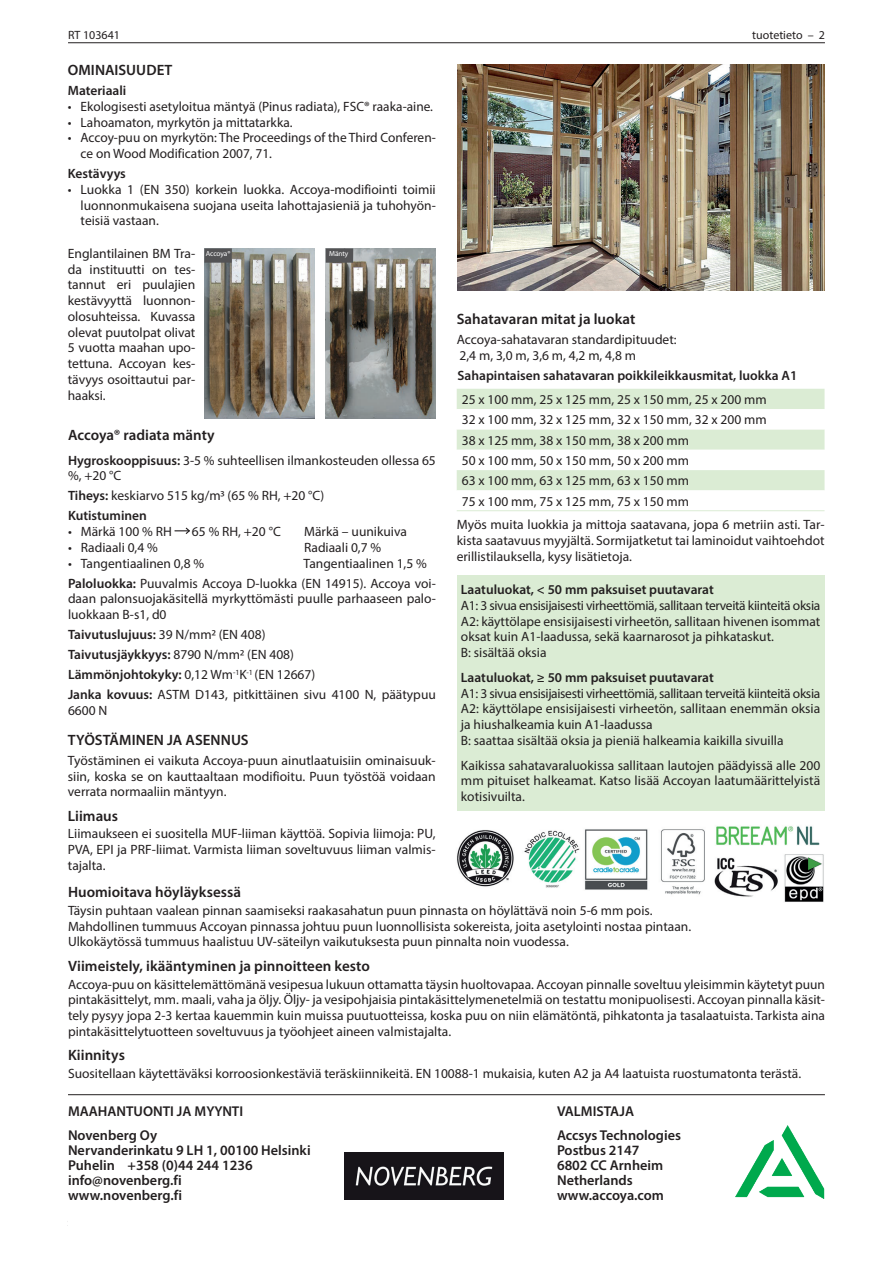
<style>
.page{position:relative;width:893px;height:1263px;background:#fff}
.page>*{position:absolute;margin:0;border:0;box-sizing:border-box;transform-origin:0 0}
.t1{font:600 15px "Myriad Pro";color:#231f20}
.t2{font:600 14.25px "Myriad Pro";color:#231f20}
.t3{font:13.5px/15.8px "Myriad Pro";color:#231f20}
.t4{font:600 13.5px "Myriad Pro";color:#231f20}
.t5{font:12px "Myriad Pro";color:#231f20}
.t6{font:7.35px "Myriad Pro";letter-spacing:-.01em;color:#fff}
.s1{font-weight:600}
</style>
<div class="page">
<hr style="left:68px;top:42px;width:757px;height:1px;background:#231f20">
<hr style="left:68px;top:1094px;width:757px;height:1px;background:#231f20">
<img style="left:345px;top:1153px;width:159px;height:46px">
<img style="left:326px;top:248px;width:110px;height:171px">
<img style="left:204px;top:248px;width:110px;height:171px">
<div style="left:204px;top:248px;width:28px;height:15px;background:#535355"></div>
<div style="left:326px;top:248px;width:27px;height:15px;background:#535355"></div>
<svg style="left:457px;top:389px;width:367px;height:101px"></svg>
<hr style="left:457px;top:510px;width:367px;height:1px;background:#dbecd4">
<img style="left:736px;top:1125px;width:89px;height:73px">
<img style="left:457px;top:64px;width:368px;height:227px">
<div style="left:457px;top:575px;width:367px;height:236px;background:#dbecd4"></div>
<svg style="left:175px;top:527px;width:15px;height:7px"></svg>
<img style="left:457px;top:830px;width:57px;height:57px">
<img style="left:524px;top:829px;width:124px;height:61px">
<img style="left:660px;top:829px;width:45px;height:66px">
<img style="left:784px;top:854px;width:40px;height:48px">
<img style="left:714px;top:857px;width:64px;height:40px">
<img style="left:716px;top:826px;width:104px;height:20px">
<p class="t5" style="left:68px;top:29px;width:54px">RT 103641</p>
<p class="t5" style="left:752px;top:29px;width:74px">tuotetieto – 2</p>
<p class="t1" style="left:68px;top:62px;width:106px">OMINAISUUDET</p>
<p class="t4" style="left:68px;top:84px;width:60px">Materiaali</p>
<p class="t3" style="left:68px;top:99px;width:367px">• Ekologisesti asetyloitua mäntyä (Pinus radiata), FSC® raaka-aine.</p>
<p class="t3" style="left:68px;top:115px;width:226px">• Lahoamaton, myrkytön ja mittatarkka.</p>
<p class="t3" style="left:81px;top:130px;width:357px;text-indent:-13px">• Accoy-puu on myrkytön: The Proceedings of the Third Conferen&shy;ce on Wood Modification 2007, 71.</p>
<p class="t4" style="left:68px;top:167px;width:60px">Kestävyys</p>
<p class="t3" style="left:81px;top:182px;width:357px;text-align:justify;text-indent:-13px">• Luokka 1 (EN 350) korkein luokka. Accoya-modifiointi toimii luonnonmukaisena suojana useita lahottajasieniä ja tuhohyön&shy;teisiä vastaan.</p>
<p class="t3" style="left:68px;top:246px;width:129px;text-align:justify">Englantilainen BM Tra&shy;da instituutti on tes&shy;tannut eri puulajien kestävyyttä luonnon&shy;olosuhteissa. Kuvassa olevat puutolpat olivat 5 vuotta maahan upo&shy;tettuna. Accoyan kes&shy;tävyys osoittautui par&shy;haaksi.</p>
<p class="t6" style="left:206px;top:251px;width:26px">Accoya®</p>
<p class="t6" style="left:329px;top:251px;width:21px">Mänty</p>
<p class="t1" style="left:68px;top:428px;width:148px">Accoya® radiata mänty</p>
<p class="t3" style="left:68px;top:453px;width:369px"><span class="s1">Hygroskooppisuus:</span> 3-5 % suhteellisen ilmankosteuden ollessa 65 %, +20 °C</p>
<p class="t3" style="left:68px;top:486px;width:258px;line-height:20px"><span class="s1">Tiheys:</span> keskiarvo 515 kg/m3 (65 % RH, +20 °C)<br><span class="s1">Kutistuminen</span></p>
<p class="t3" style="left:68px;top:524px;width:105px">• Märkä 100 % RH</p>
<p class="t3" style="left:192px;top:524px;width:90px">65 % RH, +20 °C</p>
<p class="t3" style="left:304px;top:524px;width:104px">Märkä – uunikuiva</p>
<p class="t3" style="left:68px;top:540px;width:91px">• Radiaali 0,4 %</p>
<p class="t3" style="left:304px;top:540px;width:79px">Radiaali 0,7 %</p>
<p class="t3" style="left:68px;top:556px;width:138px">• Tangentiaalinen 0,8 %</p>
<p class="t3" style="left:68px;top:553px;width:369px;line-height:20px;text-indent:235px">Tangentiaalinen 1,5 %<br><span class="s1">Paloluokka:</span> Puuvalmis Accoya D-luokka (EN 14915). Accoya voi-</p>
<p class="t3" style="left:68px;top:591px;width:369px">daan palonsuojakäsitellä myrkyttömästi puulle parhaaseen palo&shy;luokkaan B-s1, d0</p>
<p class="t3" style="left:68px;top:625px;width:369px;line-height:20px"><span class="s1">Taivutuslujuus:</span> 39 N/mm2 (EN 408)<br><span class="s1">Taivutusjäykkyys:</span> 8790 N/mm2 (EN 408)<br><span class="s1">Lämmönjohtokyky:</span> 0,12 Wm<sup>-1</sup>K<sup>-1</sup> (EN 12667)<br><span class="s1">Janka kovuus:</span> ASTM D143, pitkittäinen sivu 4100 N, päätypuu</p>
<p class="t3" style="left:68px;top:703px;width:41px">6600 N</p>
<p class="t1" style="left:68px;top:732px;width:182px">TYÖSTÄMINEN JA ASENNUS</p>
<p class="t3" style="left:68px;top:753px;width:369px;text-align:justify">Työstäminen ei vaikuta Accoya-puun ainutlaatuisiin ominaisuuk&shy;siin, koska se on kauttaaltaan modifioitu. Puun työstöä voidaan verrata normaaliin mäntyyn.</p>
<p class="t1" style="left:68px;top:808px;width:52px">Liimaus</p>
<p class="t3" style="left:68px;top:826px;width:369px;text-align:justify">Liimaukseen ei suositella MUF-liiman käyttöä. Sopivia liimoja: PU, PVA, EPI ja PRF-liimat. Varmista liiman soveltuvuus liiman valmis&shy;tajalta.</p>
<p class="t1" style="left:457px;top:312px;width:180px">Sahatavaran mitat ja luokat</p>
<p class="t3" style="left:457px;top:332px;width:221px">Accoya-sahatavaran standardipituudet:<br>2,4 m, 3,0 m, 3,6 m, 4,2 m, 4,8 m</p>
<p class="t3" style="left:462px;top:390px;width:306px;line-height:20.4px">25 x 100 mm, 25 x 125 mm, 25 x 150 mm, 25 x 200 mm 32 x 100 mm, 32 x 125 mm, 32 x 150 mm, 32 x 200 mm 38 x 125 mm, 38 x 150 mm, 38 x 200 mm<br>50 x 100 mm, 50 x 150 mm, 50 x 200 mm<br>63 x 100 mm, 63 x 125 mm, 63 x 150 mm<br>75 x 100 mm, 75 x 125 mm, 75 x 150 mm</p>
<p class="t3" style="left:457px;top:517px;width:369px;text-align:justify">Myös muita luokkia ja mittoja saatavana, jopa 6 metriin asti. Tar&shy;kista saatavuus myyjältä. Sormijatketut tai laminoidut vaihtoehdot erillistilauksella, kysy lisätietoja.</p>
<p class="t4" style="left:461px;top:583px;width:254px">Laatuluokat, &lt; 50 mm paksuiset puutavarat</p>
<p class="t3" style="left:461px;top:598px;width:361px">A1: 3 sivua ensisijaisesti virheettömiä, sallitaan terveitä kiinteitä oksia A2: käyttölape ensisijaisesti virheetön, sallitaan hivenen isommat oksat kuin A1-laadussa, sekä kaarnarosot ja pihkataskut.<br>B: sisältää oksia</p>
<p class="t4" style="left:461px;top:671px;width:254px">Laatuluokat, ≥ 50 mm paksuiset puutavarat</p>
<p class="t3" style="left:461px;top:686px;width:361px">A1: 3 sivua ensisijaisesti virheettömiä, sallitaan terveitä kiinteitä oksia A2: käyttölape ensisijaisesti virheetön, sallitaan enemmän oksia ja hiushalkeamia kuin A1-laadussa<br>B: saattaa sisältää oksia ja pieniä halkeamia kaikilla sivuilla</p>
<p class="t3" style="left:461px;top:758px;width:361px;text-align:justify">Kaikissa sahatavaraluokissa sallitaan lautojen päädyissä alle 200 mm pituiset halkeamat. Katso lisää Accoyan laatumäärittelyistä kotisivuilta.</p>
<p class="t4" style="left:457px;top:369px;width:341px">Sahapintaisen sahatavaran poikkileikkausmitat, luokka A1</p>
<p class="t1" style="left:68px;top:884px;width:175px">Huomioitava höyläyksessä</p>
<p class="t3" style="left:68px;top:903px;width:625px">Täysin puhtaan vaalean pinnan saamiseksi raakasahatun puun pinnasta on höylättävä noin 5-6 mm pois.<br>Mahdollinen tummuus Accoyan pinnassa johtuu puun luonnollisista sokereista, joita asetylointi nostaa pintaan.<br>Ulkokäytössä tummuus haalistuu UV-säteilyn vaikutuksesta puun pinnalta noin vuodessa.</p>
<p class="t1" style="left:68px;top:958px;width:303px">Viimeistely, ikääntyminen ja pinnoitteen kesto</p>
<p class="t3" style="left:68px;top:976px;width:758px;text-align:justify">Accoya-puu on käsittelemättömänä vesipesua lukuun ottamatta täysin huoltovapaa. Accoyan pinnalle soveltuu yleisimmin käytetyt puun pintakäsittelyt, mm. maali, vaha ja öljy. Öljy- ja vesipohjaisia pintakäsittelymenetelmiä on testattu monipuolisesti. Accoyan pinnalla käsit&shy;tely pysyy jopa 2-3 kertaa kauemmin kuin muissa puutuotteissa, koska puu on niin elämätöntä, pihkatonta ja tasalaatuista. Tarkista aina pintakäsittelytuotteen soveltuvuus ja työohjeet aineen valmistajalta.</p>
<p class="t1" style="left:68px;top:1047px;width:58px">Kiinnitys</p>
<p class="t3" style="left:68px;top:1066px;width:735px">Suositellaan käytettäväksi korroosionkestäviä teräskiinnikeitä. EN 10088-1 mukaisia, kuten A2 ja A4 laatuista ruostumatonta terästä.</p>
<p class="t2" style="left:68px;top:1104px;width:177px">MAAHANTUONTI JA MYYNTI</p>
<p class="t2" style="left:557px;top:1104px;width:79px">VALMISTAJA</p>
<p class="t2" style="left:68px;top:1128px;width:91px">Novenberg Oy</p>
<p class="t2" style="left:557px;top:1128px;width:125px">Accsys Technologies</p>
<p class="t2" style="left:68px;top:1143px;width:244px">Nervanderinkatu 9 LH 1, 00100 Helsinki</p>
<p class="t2" style="left:557px;top:1143px;width:84px">Postbus 2147</p>
<p class="t2" style="left:68px;top:1158px;width:186px">Puhelin +358 (0)44 244 1236</p>
<p class="t2" style="left:557px;top:1158px;width:108px">6802 CC Arnheim</p>
<p class="t2" style="left:68px;top:1173px;width:115px">info@novenberg.fi</p>
<p class="t2" style="left:557px;top:1173px;width:77px">Netherlands</p>
<p class="t2" style="left:68px;top:1188px;width:115px">www.novenberg.fi</p>
<p class="t2" style="left:557px;top:1188px;width:108px">www.accoya.com</p>
</div>
